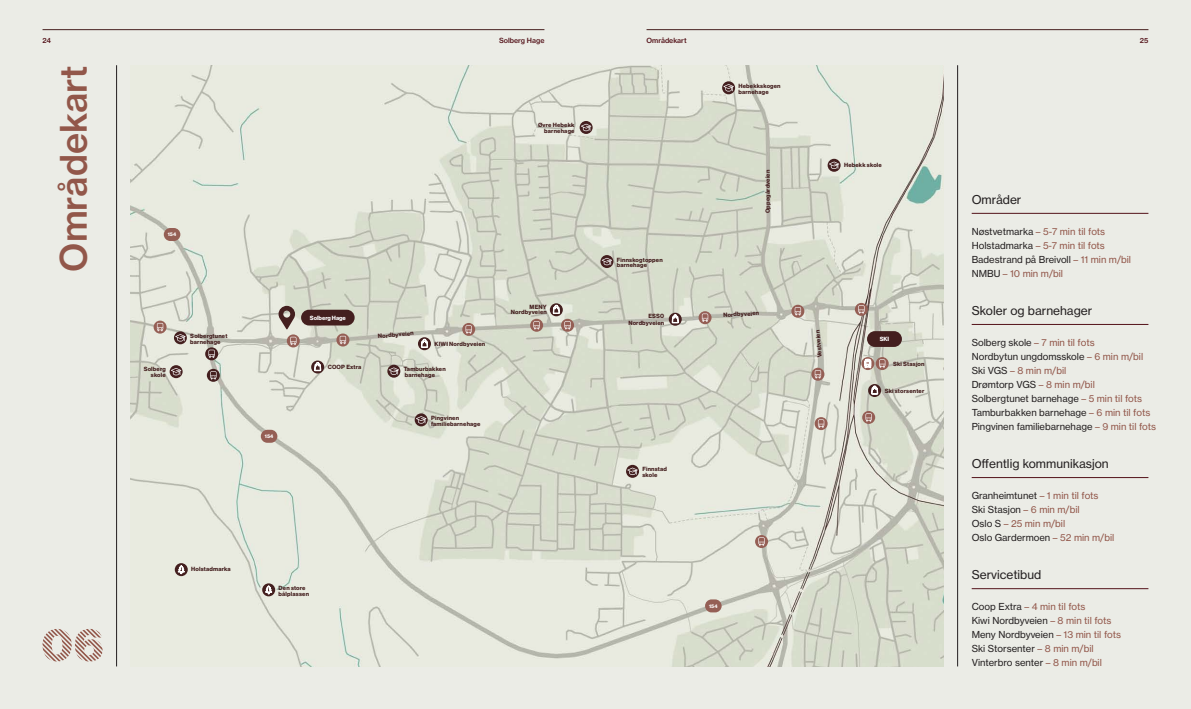
<style>
.page{position:relative;width:1191px;height:709px;background:#ebece6}
.page>*{position:absolute;margin:0;border:0;box-sizing:border-box;transform-origin:0 0}
.t1{font:36px "N Haas Grotesk TX Pro 65 Md";color:#92574a}
.t2{font:12px "N Haas Grotesk TX Pro 55 Rg";color:#231f20}
.t3{font:9.5px "N Haas Grotesk TX Pro 55 Rg";color:#231f20}
.t4{font:9.5px/14px "N Haas Grotesk TX Pro 55 Rg";color:#92574a}
.t5{font:7px "N Haas Grotesk TX Pro 65 Md";color:#531219}
.t6{font:5.9px/5.9px "N Haas Grotesk DS Pro 75 Bd";letter-spacing:.03em;color:#441f1f}
.t7{font:5.9px "N Haas Grotesk DS Pro 75 Bd";color:#fff}
.t8{font:5.1px "N Haas Grotesk DS Pro 75 Bd";color:#fff}
.s1{color:#231f20}
.s2{color:#92574a}
</style>
<div class="page">
<hr style="left:116px;top:65px;width:1px;height:601px;background:#231f20">
<img style="left:131px;top:65px;width:812px;height:601px">
<svg style="left:262px;top:583px;width:13px;height:13px"></svg>
<svg style="left:265px;top:585px;width:7px;height:9px"></svg>
<svg style="left:287px;top:334px;width:13px;height:13px"></svg>
<svg style="left:290px;top:337px;width:6px;height:8px"></svg>
<svg style="left:154px;top:320px;width:13px;height:13px"></svg>
<svg style="left:157px;top:323px;width:6px;height:8px"></svg>
<svg style="left:205px;top:347px;width:13px;height:13px"></svg>
<svg style="left:208px;top:350px;width:7px;height:8px"></svg>
<svg style="left:207px;top:369px;width:13px;height:13px"></svg>
<svg style="left:210px;top:371px;width:6px;height:8px"></svg>
<svg style="left:336px;top:333px;width:13px;height:13px"></svg>
<svg style="left:340px;top:336px;width:6px;height:8px"></svg>
<svg style="left:462px;top:323px;width:13px;height:13px"></svg>
<svg style="left:465px;top:325px;width:7px;height:8px"></svg>
<svg style="left:530px;top:319px;width:13px;height:13px"></svg>
<svg style="left:533px;top:321px;width:7px;height:8px"></svg>
<svg style="left:561px;top:319px;width:13px;height:13px"></svg>
<svg style="left:564px;top:321px;width:7px;height:8px"></svg>
<svg style="left:791px;top:305px;width:13px;height:13px"></svg>
<svg style="left:794px;top:307px;width:7px;height:8px"></svg>
<svg style="left:855px;top:303px;width:13px;height:13px"></svg>
<svg style="left:858px;top:305px;width:6px;height:8px"></svg>
<svg style="left:862px;top:411px;width:13px;height:13px"></svg>
<svg style="left:865px;top:413px;width:7px;height:8px"></svg>
<svg style="left:814px;top:417px;width:13px;height:13px"></svg>
<svg style="left:818px;top:419px;width:6px;height:9px"></svg>
<svg style="left:755px;top:535px;width:13px;height:13px"></svg>
<svg style="left:758px;top:537px;width:6px;height:8px"></svg>
<svg style="left:811px;top:368px;width:13px;height:13px"></svg>
<svg style="left:814px;top:370px;width:7px;height:8px"></svg>
<svg style="left:875px;top:357px;width:13px;height:13px"></svg>
<svg style="left:879px;top:359px;width:6px;height:9px"></svg>
<svg style="left:698px;top:311px;width:13px;height:13px"></svg>
<svg style="left:702px;top:313px;width:6px;height:9px"></svg>
<svg style="left:387px;top:365px;width:13px;height:13px"></svg>
<svg style="left:388px;top:367px;width:11px;height:8px"></svg>
<svg style="left:550px;top:303px;width:13px;height:13px"></svg>
<svg style="left:553px;top:305px;width:6px;height:8px"></svg>
<svg style="left:415px;top:413px;width:13px;height:13px"></svg>
<svg style="left:416px;top:416px;width:10px;height:7px"></svg>
<svg style="left:827px;top:159px;width:13px;height:13px"></svg>
<svg style="left:829px;top:161px;width:10px;height:8px"></svg>
<svg style="left:174px;top:331px;width:13px;height:13px"></svg>
<svg style="left:175px;top:334px;width:11px;height:7px"></svg>
<svg style="left:175px;top:563px;width:13px;height:13px"></svg>
<svg style="left:178px;top:565px;width:6px;height:8px"></svg>
<svg style="left:170px;top:365px;width:13px;height:13px"></svg>
<svg style="left:171px;top:368px;width:10px;height:7px"></svg>
<svg style="left:418px;top:337px;width:13px;height:13px"></svg>
<svg style="left:421px;top:339px;width:6px;height:8px"></svg>
<svg style="left:868px;top:384px;width:13px;height:13px"></svg>
<svg style="left:871px;top:386px;width:6px;height:8px"></svg>
<svg style="left:669px;top:313px;width:13px;height:13px"></svg>
<svg style="left:672px;top:315px;width:6px;height:8px"></svg>
<div style="left:261px;top:430px;width:16px;height:13px;background:#955f55;border-radius:6px"></div>
<div style="left:164px;top:228px;width:16px;height:13px;background:#955f55;border-radius:6px"></div>
<div style="left:705px;top:599px;width:16px;height:13px;background:#955f55;border-radius:6px"></div>
<div style="left:867px;top:331px;width:35px;height:16px;background:#441f1f;border-radius:8px"></div>
<svg style="left:278px;top:306px;width:17px;height:23px"></svg>
<svg style="left:579px;top:121px;width:13px;height:13px"></svg>
<svg style="left:581px;top:124px;width:10px;height:7px"></svg>
<svg style="left:722px;top:81px;width:13px;height:13px"></svg>
<svg style="left:723px;top:84px;width:11px;height:8px"></svg>
<svg style="left:600px;top:255px;width:13px;height:13px"></svg>
<svg style="left:601px;top:258px;width:11px;height:7px"></svg>
<svg style="left:626px;top:465px;width:13px;height:13px"></svg>
<svg style="left:627px;top:467px;width:11px;height:8px"></svg>
<svg style="left:861px;top:357px;width:13px;height:13px"></svg>
<svg style="left:864px;top:359px;width:7px;height:9px"></svg>
<div style="left:301px;top:310px;width:54px;height:15px;background:#441f1f;border-radius:8px"></div>
<svg style="left:311px;top:360px;width:13px;height:13px"></svg>
<svg style="left:314px;top:362px;width:7px;height:9px"></svg>
<hr style="left:957px;top:65px;width:1px;height:601px;background:#231f20">
<hr style="left:971px;top:213px;width:177px;height:1px;background:#531219">
<hr style="left:971px;top:324px;width:177px;height:1px;background:#531219">
<hr style="left:971px;top:477px;width:177px;height:1px;background:#531219">
<hr style="left:971px;top:588px;width:177px;height:1px;background:#531219">
<svg style="left:43px;top:629px;width:60px;height:32px"></svg>
<hr style="left:43px;top:29px;width:501px;height:1px;background:#461f1e">
<hr style="left:646px;top:29px;width:502px;height:1px;background:#461f1e">
<p class="t5" style="left:43px;top:36px;width:10px">24</p>
<p class="t5" style="left:499px;top:36px;width:47px">Solberg Hage</p>
<p class="t5" style="left:646px;top:36px;width:42px">Områdekart</p>
<p class="t5" style="left:1140px;top:36px;width:10px">25</p>
<p class="t1" style="left:51px;top:271px;width:208px;rotate:-90deg">Områdekart</p>
<p class="t8" style="left:168px;top:232px;width:10px">154</p>
<p class="t7" style="left:310px;top:314px;width:38px">Solberg Hage</p>
<p class="t6" style="left:538px;top:122px;width:38px;text-align:right">Øvre Hebekk barnehage</p>
<p class="t6" style="left:511px;top:304px;width:37px;text-align:right">MENY<br>Nordbyveien</p>
<p class="t6" style="left:617px;top:256px;width:47px">Finnskogtoppen barnehage</p>
<p class="t6" style="left:628px;top:312px;width:37px;line-height:7.1px;text-align:right">ESS0<br>Nordbyveien</p>
<p class="t6" style="left:738px;top:83px;width:44px">Hebekkskogen barnehage</p>
<p class="t6" style="left:765px;top:213px;width:45px;rotate:-90deg">Oppegårdveien</p>
<p class="t6" style="left:723px;top:312px;width:37px;rotate:-3deg">N ordbyveien</p>
<p class="t6" style="left:844px;top:162px;width:39px">Hebekk skole</p>
<p class="t2" style="left:971px;top:192px;width:51px">Områder</p>
<p class="t4" style="left:971px;top:225px;width:135px"><span class="s1">Nøstvetmarka</span> – 5-7 min til fots</p>
<p class="t4" style="left:971px;top:239px;width:135px"><span class="s1">Holstadmarka</span> – 5-7 min til fots</p>
<p class="t3" style="left:971px;top:254px;width:161px">Badestrand på Breivoll <span class="s2">– 11 min m/bil</span></p>
<p class="t4" style="left:971px;top:267px;width:93px"><span class="s1">NMBU</span> – 10 min m/bil</p>
<p class="t2" style="left:971px;top:303px;width:122px">Skoler og barnehager</p>
<p class="t6" style="left:817px;top:358px;width:29px;rotate:-95deg">Vestveien</p>
<p class="t6" style="left:378px;top:333px;width:37px;rotate:-5deg">N ordbyveien</p>
<p class="t6" style="left:190px;top:333px;width:39px">Solbergtunet barnehage</p>
<p class="t7" style="left:879px;top:335px;width:11px">SKI</p>
<p class="t3" style="left:971px;top:337px;width:124px">Solberg skole <span class="s2">– 7 min til fots</span></p>
<p class="t3" style="left:971px;top:351px;width:173px">Nordbytun ungdomsskole <span class="s2">– 6 min m/bil</span></p>
<p class="t4" style="left:971px;top:364px;width:125px"><span class="s1">Ski VGS</span> – 8 min m/bil<br><span class="s1">Drømtorp VGS</span> – 8 min m/bil</p>
<p class="t3" style="left:971px;top:393px;width:172px">Solbergtunet barnehage <span class="s2">– 5 min til fots</span></p>
<p class="t3" style="left:971px;top:407px;width:180px">Tamburbakken barnehage <span class="s2">– 6 min til fots</span></p>
<p class="t3" style="left:971px;top:421px;width:186px">Pingvinen familiebarnehage <span class="s2">– 9 min til fots</span></p>
<p class="t6" style="left:434px;top:341px;width:52px">KIWI Nordbyveien</p>
<p class="t6" style="left:893px;top:361px;width:33px">Ski Stasjon</p>
<p class="t6" style="left:328px;top:364px;width:35px">COOP Extra</p>
<p class="t6" style="left:144px;top:366px;width:24px;text-align:right">Solberg skole</p>
<p class="t6" style="left:960px;top:366px;width:45px">REMA 1000 Ski</p>
<p class="t6" style="left:404px;top:366px;width:44px">Tamburbakken barnehage</p>
<p class="t6" style="left:431px;top:415px;width:51px">Pingvinen familiebarnehage</p>
<p class="t6" style="left:884px;top:387px;width:41px">Ski storsenter</p>
<p class="t8" style="left:265px;top:433px;width:10px">154</p>
<p class="t6" style="left:191px;top:566px;width:41px">Holstadmarka</p>
<p class="t6" style="left:278px;top:585px;width:32px">Den store bålplassen</p>
<p class="t6" style="left:642px;top:466px;width:26px">Finnstad skole</p>
<p class="t8" style="left:709px;top:603px;width:10px">154</p>
<p class="t2" style="left:971px;top:456px;width:139px">Offentlig kommunikasjon</p>
<p class="t3" style="left:971px;top:490px;width:128px">Granheimtunet <span class="s2">– 1 min til fots</span></p>
<p class="t3" style="left:971px;top:504px;width:109px">Ski Stasjon <span class="s2">– 6 min m/bil</span></p>
<p class="t4" style="left:971px;top:517px;width:95px"><span class="s1">Oslo S</span> – 25 min m/bil</p>
<p class="t3" style="left:971px;top:532px;width:144px">Oslo Gardermoen <span class="s2">– 52 min m/bil</span></p>
<p class="t2" style="left:971px;top:567px;width:71px">Servicetibud</p>
<p class="t4" style="left:971px;top:600px;width:115px"><span class="s1">Coop Extra</span> – 4 min til fots</p>
<p class="t3" style="left:971px;top:615px;width:141px">Kiwi Nordbyveien <span class="s2">– 8 min til fots</span></p>
<p class="t3" style="left:971px;top:629px;width:151px">Meny Nordbyveien <span class="s2">– 13 min til fots</span></p>
<p class="t3" style="left:971px;top:643px;width:123px">Ski Storsenter <span class="s2">– 8 min m/bil</span></p>
<p class="t3" style="left:971px;top:657px;width:132px">Vinterbro senter <span class="s2">– 8 min m/bil</span></p>
</div>
